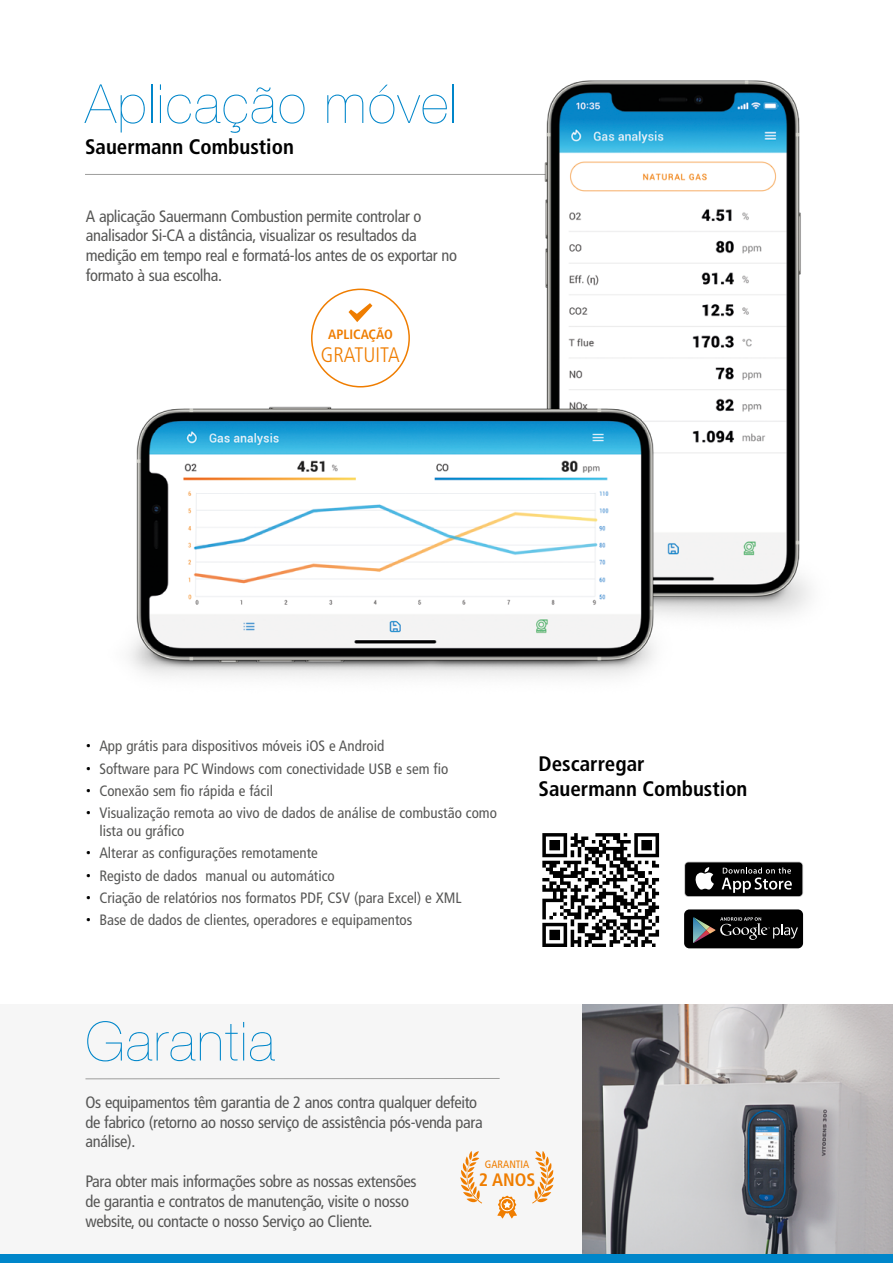
<style>
.page{position:relative;width:893px;height:1263px;background:#fff}
.page>*{position:absolute;margin:0;border:0;box-sizing:border-box;transform-origin:0 0}
.t1{font:200 54px "Helvetica Neue LT Std";letter-spacing:.03em;color:#0086ca}
.t2{font:700 condensed 21px/25.2px "Frutiger LT Std";color:#000}
.t3{font:300 condensed 21px "Frutiger LT Std";color:#ef7d00}
.t4{font:700 condensed 18px "Frutiger LT Std";color:#ef7d00}
.t5{font:condensed 16.5px/19.8px "Frutiger LT Std";letter-spacing:-.02em;color:#575756}
.t6{font:condensed 15px/18px "Frutiger LT Std";color:#575756}
.t7{font:700 condensed 13.5px "Frutiger LT Std";color:#ef7d00}
.t8{font:condensed 10.65px "Frutiger LT Std";color:#ef7d00}
.s1{font-family:"Helvetica";font-stretch:normal;color:#000}
</style>
<div class="page">
<hr style="left:787px;top:1220px;width:1px;height:43px;background:#706f6f">
<div style="left:0;top:1254px;width:893px;height:9px;background:#0086ca"></div>
<hr style="left:85px;top:174px;width:702px;height:1px;background:#9d9d9c">
<img style="left:544px;top:80px;width:266px;height:537px">
<img style="left:129px;top:388px;width:569px;height:290px">
<div style="left:311px;top:289px;width:99px;height:98px;border:2px solid #ef7d00;border-radius:50%"></div>
<svg style="left:348px;top:303px;width:24px;height:19px"></svg>
<svg style="left:542px;top:833px;width:117px;height:114px"></svg>
<div style="left:0;top:1004px;width:893px;height:249px;background:#f6f6f6"></div>
<hr style="left:85px;top:1078px;width:415px;height:1px;background:#9d9d9c">
<svg style="left:497px;top:1196px;width:20px;height:22px"></svg>
<svg style="left:532px;top:1151px;width:22px;height:52px"></svg>
<svg style="left:460px;top:1151px;width:22px;height:52px"></svg>
<img style="left:582px;top:1004px;width:311px;height:249px">
<div style="left:684px;top:909px;width:119px;height:39px;background:#000;border-radius:5px"></div>
<svg style="left:693px;top:917px;width:105px;height:26px"></svg>
<svg style="left:684px;top:862px;width:119px;height:35px"></svg>
<div style="left:685px;top:862px;width:117px;height:34px;background:#000;border-radius:3px"></div>
<svg style="left:695px;top:867px;width:19px;height:23px"></svg>
<svg style="left:722px;top:867px;width:70px;height:26px"></svg>
<h1 class="t1" style="left:85px;top:73px;width:373px">Aplicação móvel</h1>
<p class="t2" style="left:85px;top:135px;width:210px">Sauermann Combustion</p>
<p class="t5" style="left:86px;top:206px;width:373px">A aplicação Sauermann Combustion permite controlar o analisador Si-CA a distância, visualizar os resultados da medição em tempo real e formatá-los antes de os exportar no formato à sua escolha.</p>
<p class="t7" style="left:328px;top:326px;width:66px">APLICAÇÃO</p>
<p class="t3" style="left:321px;top:342px;width:81px">GRATUITA</p>
<p class="t6" style="left:86px;top:737px;width:300px"><span class="s1">•</span> App grátis para dispositivos móveis iOS e Android</p>
<p class="t6" style="left:86px;top:759px;width:364px"><span class="s1">•</span> Software para PC Windows com conectividade USB e sem fio</p>
<p class="t6" style="left:86px;top:782px;width:189px"><span class="s1">•</span> Conexão sem fio rápida e fácil</p>
<p class="t6" style="left:99px;top:804px;width:399px;text-indent:-13px"><span class="s1">•</span> Visualização remota ao vivo de dados de análise de combustão como lista ou gráfico</p>
<p class="t6" style="left:86px;top:844px;width:234px"><span class="s1">•</span> Alterar as configurações remotamente</p>
<p class="t6" style="left:86px;top:866px;width:250px"><span class="s1">•</span> Registo de dados manual ou automático</p>
<p class="t6" style="left:86px;top:889px;width:377px"><span class="s1">•</span> Criação de relatórios nos formatos PDF, CSV (para Excel) e XML</p>
<p class="t6" style="left:86px;top:911px;width:328px"><span class="s1">•</span> Base de dados de clientes, operadores e equipamentos</p>
<p class="t2" style="left:539px;top:751px;width:210px">Descarregar<br>Sauermann Combustion</p>
<h1 class="t1" style="left:85px;top:1010px;width:191px">Garantia</h1>
<p class="t5" style="left:85px;top:1092px;width:399px">Os equipamentos têm garantia de 2 anos contra qualquer defeito de fabrico (retorno ao nosso serviço de assistência pós-venda para análise).</p>
<p class="t5" style="left:85px;top:1171px;width:333px">Para obter mais informações sobre as nossas extensões de garantia e contratos de manutenção, visite o nosso website, ou contacte o nosso Serviço ao Cliente.</p>
<p class="t8" style="left:485px;top:1158px;width:46px">GARANTIA</p>
<p class="t4" style="left:479px;top:1168px;width:58px">2 ANOS</p>
</div>
